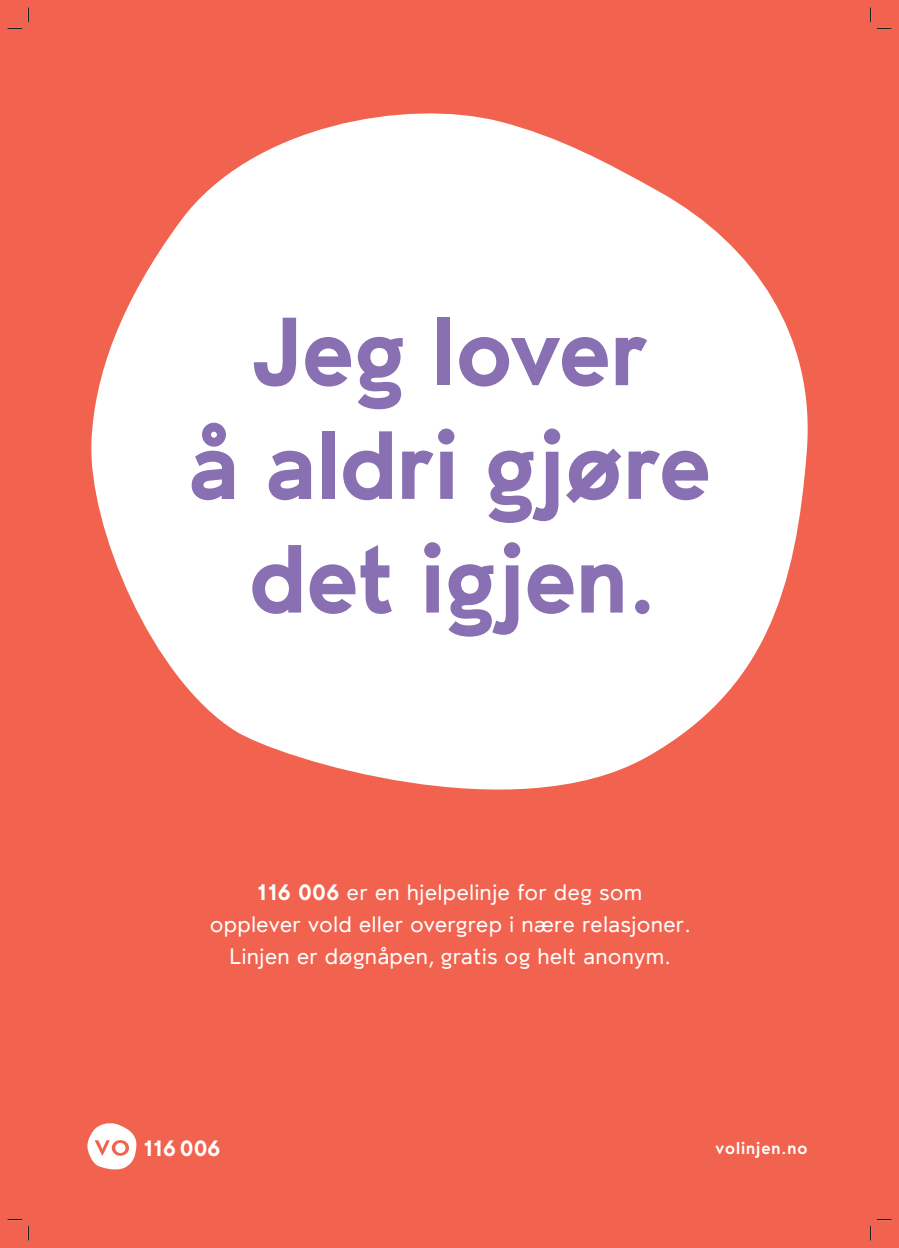
<style>
.page{position:relative;width:899px;height:1248px;background:#fff}
.page>*{position:absolute;margin:0;border:0;box-sizing:border-box;transform-origin:0 0}
.t1{font:700 113.6px/113.6px "OC Pajaro Extra";color:#8970b2;text-align:center}
.t2{font:26.3px/31.5px "OC Pajaro Regular";letter-spacing:.03em;color:#fff;text-align:center}
.t3{font:700 26.1px "OC Pajaro Extra";letter-spacing:.015em;color:#fff}
.t4{font:20px "OC Pajaro Bold";letter-spacing:.05em;color:#fff}
.s1{font-family:"OC Pajaro Extra";font-weight:700}
</style>
<div class="page">
<div style="left:0;top:0;width:899px;height:1247px;background:#f1634f"></div>
<svg style="left:91px;top:113px;width:717px;height:677px;fill:#fff"></svg>
<svg style="left:87px;top:1123px;width:50px;height:47px"></svg>
<svg style="left:7px;top:28px;width:15px;height:1px"></svg>
<svg style="left:876px;top:28px;width:15px;height:1px"></svg>
<svg style="left:7px;top:1219px;width:15px;height:1px"></svg>
<svg style="left:28px;top:7px;width:1px;height:15px"></svg>
<svg style="left:28px;top:1225px;width:1px;height:15px"></svg>
<svg style="left:870px;top:7px;width:1px;height:15px"></svg>
<svg style="left:870px;top:1219px;width:21px;height:21px"></svg>
<h1 class="t1" style="left:188px;top:298px;width:524px">Jeg lover<br>å aldri gjøre det igjen.</h1>
<p class="t2" style="left:210px;top:877px;width:482px"><span class="s1">116 006</span> er en hjelpelinje for deg som opplever vold eller overgrep i nære relasjoner.<br>Linjen er døgnåpen, gratis og helt anonym.</p>
<p class="t3" style="left:143px;top:1133px;width:79px">116 006</p>
<p class="t4" style="left:715px;top:1137px;width:93px">volinjen.no</p>
</div>
